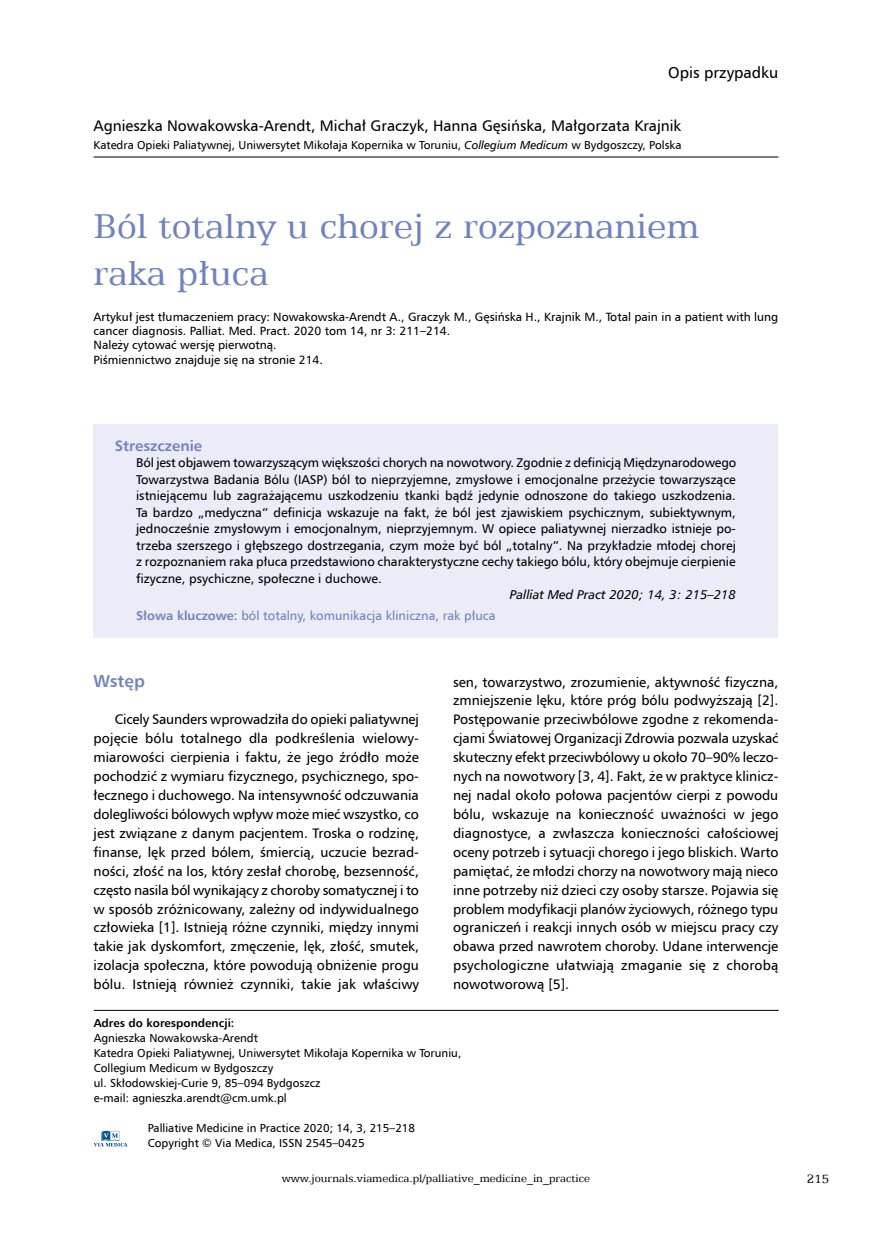
<style>
.page{position:relative;width:872px;height:1234px;background:#fff}
.page>*{position:absolute;margin:0;border:0;box-sizing:border-box;transform-origin:0 0}
.t1{font:39px/46.8px "Egyptian 505 EU";color:#7082c0}
.t2{font:700 17.25px "Humnst 777 EU";color:#7082c0}
.t3{font:15.75px "Humnst 777 EU";color:#000}
.t4{font:15.3px "Humnst 777 EU";color:#000}
.t5{font:700 15px "Humnst 777 EU";color:#7082c0}
.t6{font:13.8px/18.9px "Humnst 777 EU";letter-spacing:.005em;color:#000;text-align:justify}
.t7{font:13.5px "Egyptian 505 EU";color:#000}
.t8{font:12.75px/16.5px "Humnst 777 EU";color:#000;text-align:justify}
.t9{font:12.75px "Humnst 777 EU";color:#7082c0}
.t10{font:italic 12.75px "Humnst 777 EU";color:#000}
.t11{font:12px/14.4px "Humnst 777 EU";color:#000}
.t12{font:12px "Egyptian 505 EU";color:#000}
.t13{font:11.55px/15px "Humnst 777 EU";color:#000}
.t14{font:700 11.55px "Humnst 777 EU";color:#000}
.s1{font-style:italic}
.s2{font-weight:700}
</style>
<div class="page">
<div style="left:94px;top:424px;width:684px;height:214px;background:#ebecf7"></div>
<hr style="left:94px;top:1009px;width:684px;height:1px;background:#000">
<svg style="left:94px;top:1130px;width:33px;height:16px"></svg>
<hr style="left:94px;top:157px;width:684px;height:1px;background:#000">
<p class="t3" style="left:668px;top:63px;width:112px">Opis przypadku</p>
<p class="t4" style="left:94px;top:116px;width:589px">Agnieszka Nowakowska-Arendt, Michał Graczyk, Hanna Gęsińska, Małgorzata Krajnik</p>
<p class="t13" style="left:94px;top:137px;width:589px">Katedra Opieki Paliatywnej, Uniwersytet Mikołaja Kopernika w Toruniu, <span class="s1">Collegium Medicum</span> w Bydgoszczy, Polska</p>
<h1 class="t1" style="left:94px;top:202px;width:607px">Ból totalny u chorej z rozpoznaniem raka płuca</h1>
<p class="t11" style="left:94px;top:309px;width:686px">Artykuł jest tłumaczeniem pracy: Nowakowska-Arendt A., Graczyk M., Gęsińska H., Krajnik M., Total pain in a patient with lung cancer diagnosis. Palliat. Med. Pract. 2020 tom 14, nr 3: 211–214.<br>Należy cytować wersję pierwotną.<br>Piśmiennictwo znajduje się na stronie 214.</p>
<p class="t5" style="left:115px;top:436px;width:89px">Streszczenie</p>
<p class="t8" style="left:136px;top:454px;width:601px">Ból jest objawem towarzyszącym większości chorych na nowotwory. Zgodnie z definicją Międzynarodowego Towarzystwa Badania Bólu (IASP) ból to nieprzyjemne, zmysłowe i emocjonalne przeżycie towarzyszące istniejącemu lub zagrażającemu uszkodzeniu tkanki bądź jedynie odnoszone do takiego uszkodzenia.<br>Ta bardzo „medyczna” definicja wskazuje na fakt, że ból jest zjawiskiem psychicznym, subiektywnym, jednocześnie zmysłowym i emocjonalnym, nieprzyjemnym. W opiece paliatywnej nierzadko istnieje po&shy;trzeba szerszego i głębszego dostrzegania, czym może być ból „totalny”. Na przykładzie młodej chorej z rozpoznaniem raka płuca przedstawiono charakterystyczne cechy takiego bólu, który obejmuje cierpienie fizyczne, psychiczne, społeczne i duchowe.</p>
<p class="t10" style="left:510px;top:587px;width:228px">Palliat Med Pract 2020; 14, 3: 215–218</p>
<p class="t9" style="left:136px;top:607px;width:361px"><span class="s2">Słowa kluczowe:</span> ból totalny, komunikacja kliniczna, rak płuca</p>
<p class="t2" style="left:94px;top:669px;width:53px">Wstęp</p>
<p class="t6" style="left:94px;top:709px;width:327px;text-indent:21px">Cicely Saunders wprowadziła do opieki paliatywnej pojęcie bólu totalnego dla podkreślenia wielowy&shy;miarowości cierpienia i faktu, że jego źródło może pochodzić z wymiaru fizycznego, psychicznego, spo&shy;łecznego i duchowego. Na intensywność odczuwania dolegliwości bólowych wpływ może mieć wszystko, co jest związane z danym pacjentem. Troska o rodzinę, finanse, lęk przed bólem, śmiercią, uczucie bezrad&shy;ności, złość na los, który zesłał chorobę, bezsenność, często nasila ból wynikający z choroby somatycznej i to w sposób zróżnicowany, zależny od indywidualnego człowieka [1]. Istnieją różne czynniki, między innymi takie jak dyskomfort, zmęczenie, lęk, złość, smutek, izolacja społeczna, które powodują obniżenie progu bólu. Istnieją również czynniki, takie jak właściwy</p>
<p class="t6" style="left:453px;top:672px;width:327px">sen, towarzystwo, zrozumienie, aktywność fizyczna, zmniejszenie lęku, które próg bólu podwyższają [2].<br>Postępowanie przeciwbólowe zgodne z rekomenda&shy;cjami Światowej Organizacji Zdrowia pozwala uzyskać skuteczny efekt przeciwbólowy u około 70–90% leczo&shy;nych na nowotwory [3, 4]. Fakt, że w praktyce klinicz&shy;nej nadal około połowa pacjentów cierpi z powodu bólu, wskazuje na konieczność uważności w jego diagnostyce, a zwłaszcza konieczności całościowej oceny potrzeb i sytuacji chorego i jego bliskich. Warto pamiętać, że młodzi chorzy na nowotwory mają nieco inne potrzeby niż dzieci czy osoby starsze. Pojawia się problem modyfikacji planów życiowych, różnego typu ograniczeń i reakcji innych osób w miejscu pracy czy obawa przed nawrotem choroby. Udane interwencje psychologiczne ułatwiają zmaganie się z chorobą nowotworową [5].</p>
<p class="t14" style="left:94px;top:1015px;width:142px">Adres do korespondencji:</p>
<p class="t13" style="left:94px;top:1030px;width:369px">Agnieszka Nowakowska-Arendt<br>Katedra Opieki Paliatywnej, Uniwersytet Mikołaja Kopernika w Toruniu, Collegium Medicum w Bydgoszczy<br>ul. Skłodowskiej-Curie 9, 85–094 Bydgoszcz<br>e-mail: agnieszka.arendt@cm.umk.pl</p>
<p class="t13" style="left:148px;top:1120px;width:269px">Palliative Medicine in Practice 2020; 14, 3, 215–218<br>Copyright © Via Medica, ISSN 2545–0425</p>
<p class="t12" style="left:282px;top:1170px;width:310px">www.journals.viamedica.pl/palliative_medicine_in_practice</p>
<p class="t7" style="left:807px;top:1170px;width:24px">215</p>
</div>
